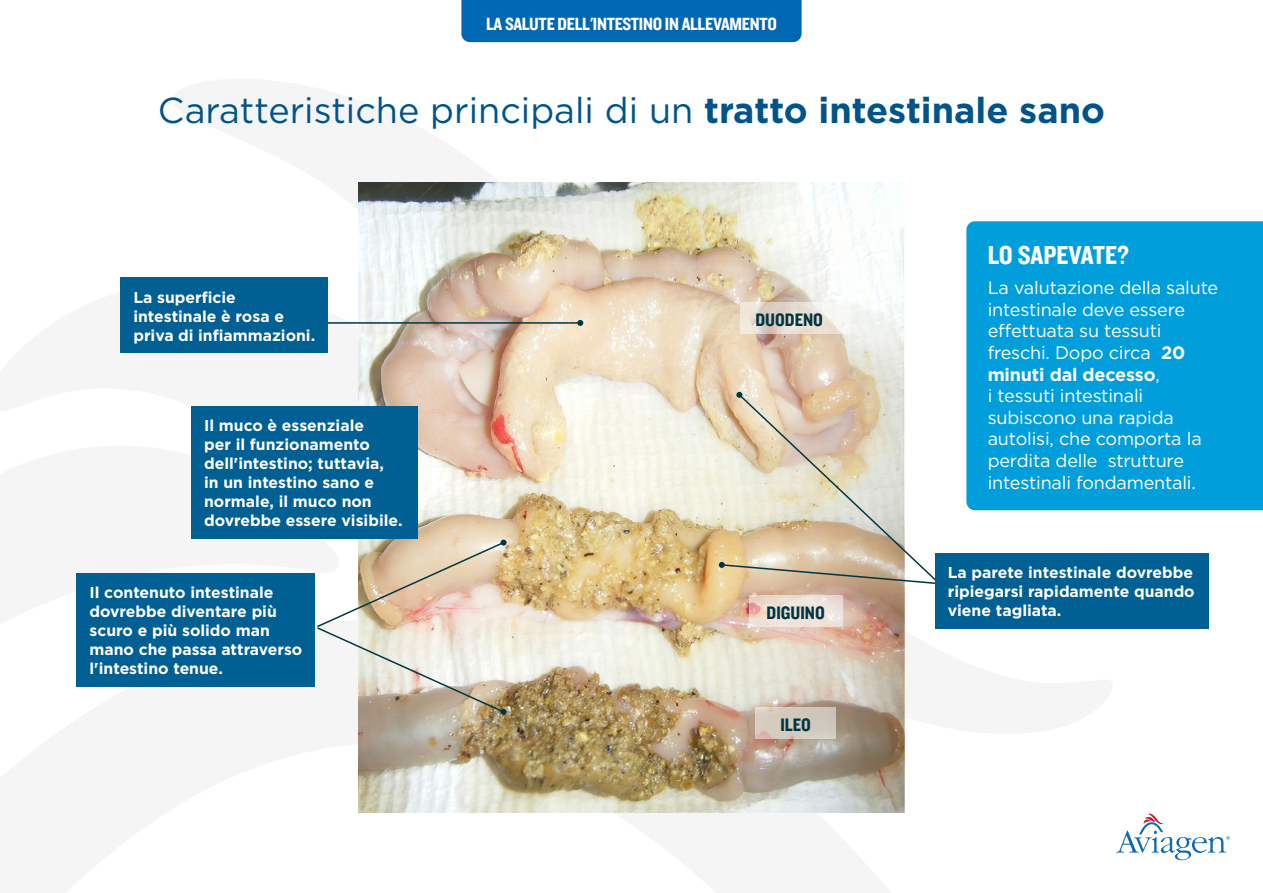
<style>
.page{position:relative;width:1263px;height:893px;background:#fff}
.page>*{position:absolute;margin:0;border:0;box-sizing:border-box;transform-origin:0 0}
.t1{font:36px "Gotham";color:#005489}
.t2{font:27px "Knockout 50 Welterweight";letter-spacing:-.005em;color:#fff}
.t3{font:18.75px "Knockout 50 Welterweight";color:#003644}
.t4{font:18.3px "Knockout 50 Welterweight";letter-spacing:-.015em;color:#fff}
.t5{font:18px/21.6px "Gotham";letter-spacing:-.01em;color:#fff}
.t6{font:700 15.75px/18.9px "Gotham";color:#fff}
.s1{font-weight:700}
</style>
<div class="page">
<img style="left:358px;top:182px;width:546px;height:631px">
<svg style="left:719px;top:392px;width:216px;height:193px;background:#ded2bd"></svg>
<div style="left:935px;top:553px;width:274px;height:75px;background:#005f93"></div>
<hr style="left:319px;top:322px;width:261px;height:2px;background:#003644">
<svg style="left:577px;top:320px;width:6px;height:6px"></svg>
<div style="left:121px;top:277px;width:207px;height:76px;background:#005f93"></div>
<svg style="left:317px;top:540px;width:189px;height:175px"></svg>
<div style="left:77px;top:573px;width:238px;height:114px;background:#005f93"></div>
<div style="left:191px;top:406px;width:226px;height:132px;background:#005f93"></div>
<svg style="left:740px;top:303px;width:111px;height:31px"></svg>
<div style="left:755px;top:708px;width:81px;height:31px;background:#d4cabe"></div>
<svg style="left:749px;top:596px;width:93px;height:31px;background:#efded5"></svg>
<div style="left:966px;top:221px;width:297px;height:289px;background:#009fdb"></div>
<svg style="left:1116px;top:814px;width:114px;height:46px"></svg>
<div style="left:461px;top:0;width:340px;height:42px;background:#0067b2"></div>
<p class="t4" style="left:486px;top:12px;width:292px">LA SALUTE DELL'INTESTINO IN ALLEVAMENTO</p>
<h1 class="t1" style="left:158px;top:88px;width:948px">Caratteristiche principali di un <span class="s1">tratto intestinale sano</span></h1>
<p class="t6" style="left:133px;top:288px;width:183px">La superficie intestinale è rosa e priva di infiammazioni.</p>
<p class="t6" style="left:204px;top:416px;width:200px">Il muco è essenziale<br>per il funzionamento dell'intestino; tuttavia, in un intestino sano e normale, il muco non dovrebbe essere visibile.</p>
<p class="t6" style="left:90px;top:583px;width:214px">Il contenuto intestinale dovrebbe diventare più scuro e più solido man mano che passa attraverso l'intestino tenue.</p>
<p class="t3" style="left:755px;top:307px;width:69px">DUODENO</p>
<p class="t3" style="left:766px;top:600px;width:60px">DIGUINO</p>
<p class="t3" style="left:780px;top:712px;width:32px">ILEO</p>
<h2 class="t2" style="left:988px;top:237px;width:143px">LO SAPEVATE?</h2>
<p class="t5" style="left:988px;top:277px;width:232px">La valutazione della salute intestinale deve essere effettuata su tessuti freschi. Dopo circa <span class="s1">20 minuti dal decesso</span>,<br>i tessuti intestinali subiscono una rapida autolisi, che comporta la perdita delle strutture intestinali fondamentali.</p>
<p class="t6" style="left:948px;top:563px;width:248px;text-align:justify">La parete intestinale dovrebbe ripiegarsi rapidamente quando viene tagliata.</p>
</div>
